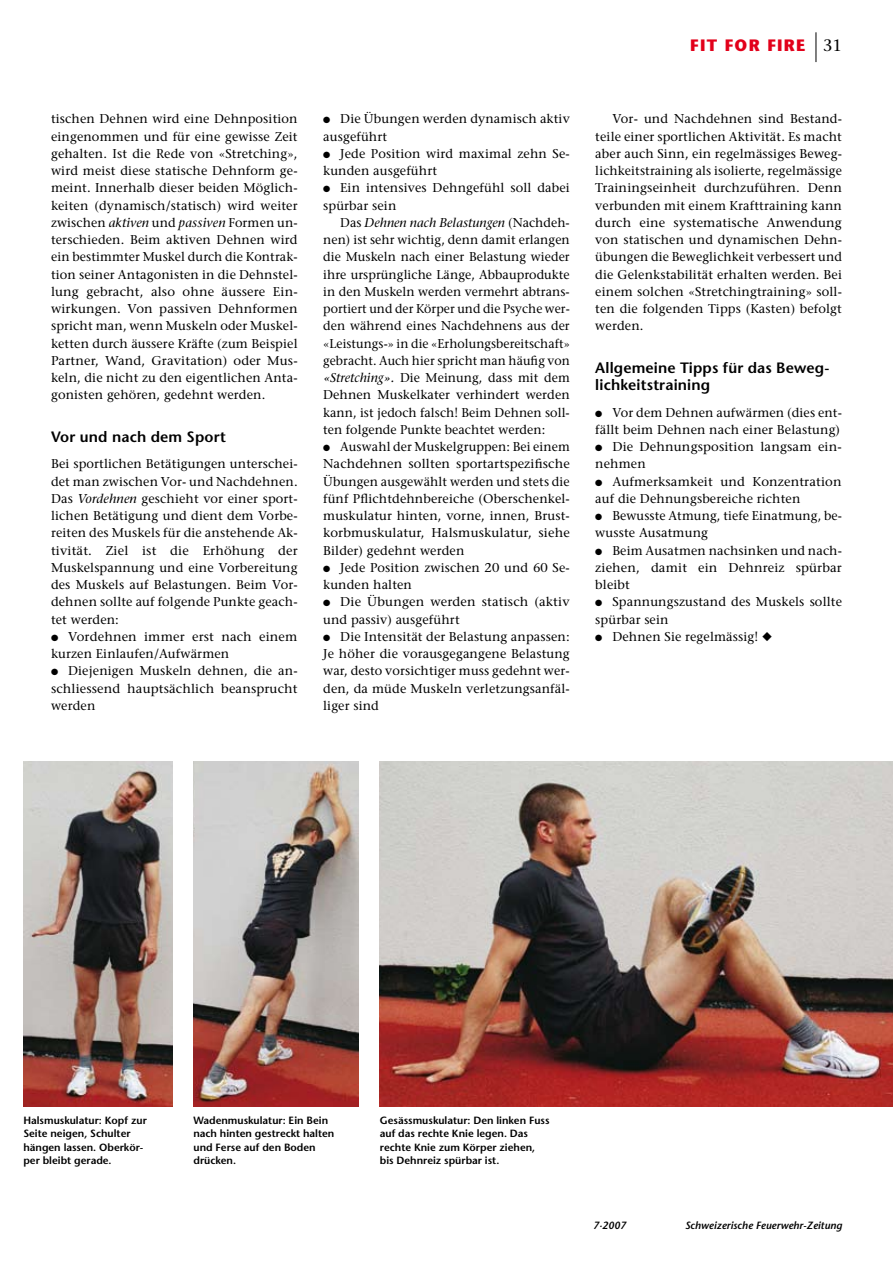
<style>
.page{position:relative;width:893px;height:1263px;background:#fff}
.page>*{position:absolute;margin:0;border:0;box-sizing:border-box;transform-origin:0 0}
.t1{font:700 16.5px "Stone Sans";letter-spacing:.075em;color:#e2001a}
.t2{font:600 15px/17.2px "Stone Sans";letter-spacing:.01em;color:#000}
.t3{font:12.75px/17.2px "Stone Serif";letter-spacing:.01em;color:#000}
.t4{font:600 10.5px/13.5px "Stone Sans";color:#000}
.t5{font:italic 600 10.5px "Stone Sans";color:#000}
.s1{font-style:italic}
.s2{font-family:"Stone Serif";font-weight:400;color:#000}
</style>
<div class="page">
<hr style="left:816px;top:32px;width:1px;height:30px;background:#000">
<img style="left:193px;top:762px;width:166px;height:345px">
<img style="left:380px;top:762px;width:513px;height:345px">
<img style="left:23px;top:762px;width:149px;height:345px">
<p class="t3" style="left:51px;top:110px;width:248px;text-align:justify">tischen Dehnen wird eine Dehnposition eingenommen und für eine gewisse Zeit gehalten. Ist die Rede von «Stretching», wird meist diese statische Dehnform ge&shy;meint. Innerhalb dieser beiden Möglich&shy;keiten (dynamisch/statisch) wird weiter zwischen <span class="s1">aktiven</span> und <span class="s1">passiven</span> Formen un&shy;terschieden. Beim aktiven Dehnen wird ein bestimmter Muskel durch die Kontrak&shy;tion seiner Antagonisten in die Dehnstel&shy;lung gebracht, also ohne äussere Ein&shy;wirkungen. Von passiven Dehnformen spricht man, wenn Muskeln oder Muskel&shy;ketten durch äussere Kräfte (zum Beispiel Partner, Wand, Gravitation) oder Mus&shy;keln, die nicht zu den eigentlichen Anta&shy;gonisten gehören, gedehnt werden.</p>
<p class="t2" style="left:51px;top:428px;width:176px">Vor und nach dem Sport</p>
<p class="t3" style="left:51px;top:455px;width:248px;text-align:justify">Bei sportlichen Betätigungen unterschei&shy;det man zwischen Vor- und Nachdehnen.<br>Das <span class="s1">Vordehnen</span> geschieht vor einer sport&shy;lichen Betätigung und dient dem Vorbe&shy;reiten des Muskels für die anstehende Ak&shy;tivität. Ziel ist die Erhöhung der Muskelspannung und eine Vorbereitung des Muskels auf Belastungen. Beim Vor&shy;dehnen sollte auf folgende Punkte geach&shy;tet werden:</p>
<p class="t3" style="left:51px;top:628px;width:248px">● Vordehnen immer erst nach einem kurzen Einlaufen/Aufwärmen</p>
<p class="t3" style="left:51px;top:662px;width:248px;text-align:justify">● Diejenigen Muskeln dehnen, die an&shy;schliessend hauptsächlich beansprucht werden</p>
<p class="t3" style="left:323px;top:110px;width:248px">● Die Übungen werden dynamisch aktiv ausgeführt</p>
<p class="t3" style="left:323px;top:145px;width:248px">● Jede Position wird maximal zehn Se&shy;kunden ausgeführt</p>
<p class="t3" style="left:323px;top:179px;width:248px">● Ein intensives Dehngefühl soll dabei spürbar sein</p>
<p class="t3" style="left:323px;top:214px;width:248px;text-align:justify;text-indent:17px">Das <span class="s1">Dehnen nach Belastungen</span> (Nachdeh&shy;nen) ist sehr wichtig, denn damit erlangen die Muskeln nach einer Belastung wieder ihre ursprüngliche Länge, Abbauprodukte in den Muskeln werden vermehrt abtrans&shy;portiert und der Körper und die Psyche wer&shy;den während eines Nachdehnens aus der «Leistungs-» in die «Erholungsbereitschaft» gebracht. Auch hier spricht man häufig von <span class="s1">«Stretching».</span> Die Meinung, dass mit dem Dehnen Muskelkater verhindert werden kann, ist jedoch falsch! Beim Dehnen soll&shy;ten folgende Punkte beachtet werden:</p>
<p class="t3" style="left:323px;top:438px;width:248px;text-align:justify">● Auswahl der Muskelgruppen: Bei einem Nachdehnen sollten sportartspezifische Übungen ausgewählt werden und stets die fünf Pflichtdehnbereiche (Oberschenkel&shy;muskulatur hinten, vorne, innen, Brust&shy;korbmuskulatur, Halsmuskulatur, siehe Bilder) gedehnt werden</p>
<p class="t3" style="left:323px;top:559px;width:248px">● Jede Position zwischen 20 und 60 Se&shy;kunden halten</p>
<p class="t3" style="left:323px;top:593px;width:248px">● Die Übungen werden statisch (aktiv und passiv) ausgeführt</p>
<p class="t3" style="left:323px;top:628px;width:248px;text-align:justify">● Die Intensität der Belastung anpassen:<br>Je höher die vorausgegangene Belastung war, desto vorsichtiger muss gedehnt wer&shy;den, da müde Muskeln verletzungsanfäl&shy;liger sind</p>
<p class="t1" style="left:690px;top:35px;width:153px">FIT FOR FIRE <span class="s2">31</span></p>
<p class="t3" style="left:595px;top:110px;width:248px;text-align:justify;text-indent:17px">Vor- und Nachdehnen sind Bestand&shy;teile einer sportlichen Aktivität. Es macht aber auch Sinn, ein regelmässiges Beweg&shy;lichkeitstraining als isolierte, regelmässige Trainingseinheit durchzuführen. Denn verbunden mit einem Krafttraining kann durch eine systematische Anwendung von statischen und dynamischen Dehn&shy;übungen die Beweglichkeit verbessert und die Gelenkstabilität erhalten werden. Bei einem solchen «Stretchingtraining» soll&shy;ten die folgenden Tipps (Kasten) befolgt werden.</p>
<p class="t2" style="left:595px;top:359px;width:236px">Allgemeine Tipps für das Beweg&shy;lichkeitstraining</p>
<p class="t3" style="left:595px;top:403px;width:248px">● Vor dem Dehnen aufwärmen (dies ent&shy;fällt beim Dehnen nach einer Belastung)</p>
<p class="t3" style="left:595px;top:438px;width:248px">● Die Dehnungsposition langsam ein&shy;nehmen</p>
<p class="t3" style="left:595px;top:472px;width:248px">● Aufmerksamkeit und Konzentration auf die Dehnungsbereiche richten</p>
<p class="t3" style="left:595px;top:507px;width:248px">● Bewusste Atmung, tiefe Einatmung, be&shy;wusste Ausatmung</p>
<p class="t3" style="left:595px;top:541px;width:248px;text-align:justify">● Beim Ausatmen nachsinken und nach&shy;ziehen, damit ein Dehnreiz spürbar bleibt</p>
<p class="t3" style="left:595px;top:593px;width:248px">● Spannungszustand des Muskels sollte spürbar sein</p>
<p class="t3" style="left:595px;top:628px;width:178px">● Dehnen Sie regelmässig! ◆</p>
<p class="t4" style="left:23px;top:1113px;width:125px">Halsmuskulatur: Kopf zur<br>Seite neigen, Schulter hängen lassen. Oberkör&shy;per bleibt gerade.</p>
<p class="t4" style="left:193px;top:1113px;width:142px">Wadenmuskulatur: Ein Bein nach hinten gestreckt halten und Ferse auf den Boden drücken.</p>
<p class="t4" style="left:380px;top:1113px;width:171px">Gesässmuskulatur: Den linken Fuss auf das rechte Knie legen. Das rechte Knie zum Körper ziehen, bis Dehnreiz spürbar ist.</p>
<p class="t5" style="left:593px;top:1218px;width:35px">7·2007</p>
<p class="t5" style="left:685px;top:1218px;width:159px">Schweizerische Feuerwehr-Zeitung</p>
</div>
